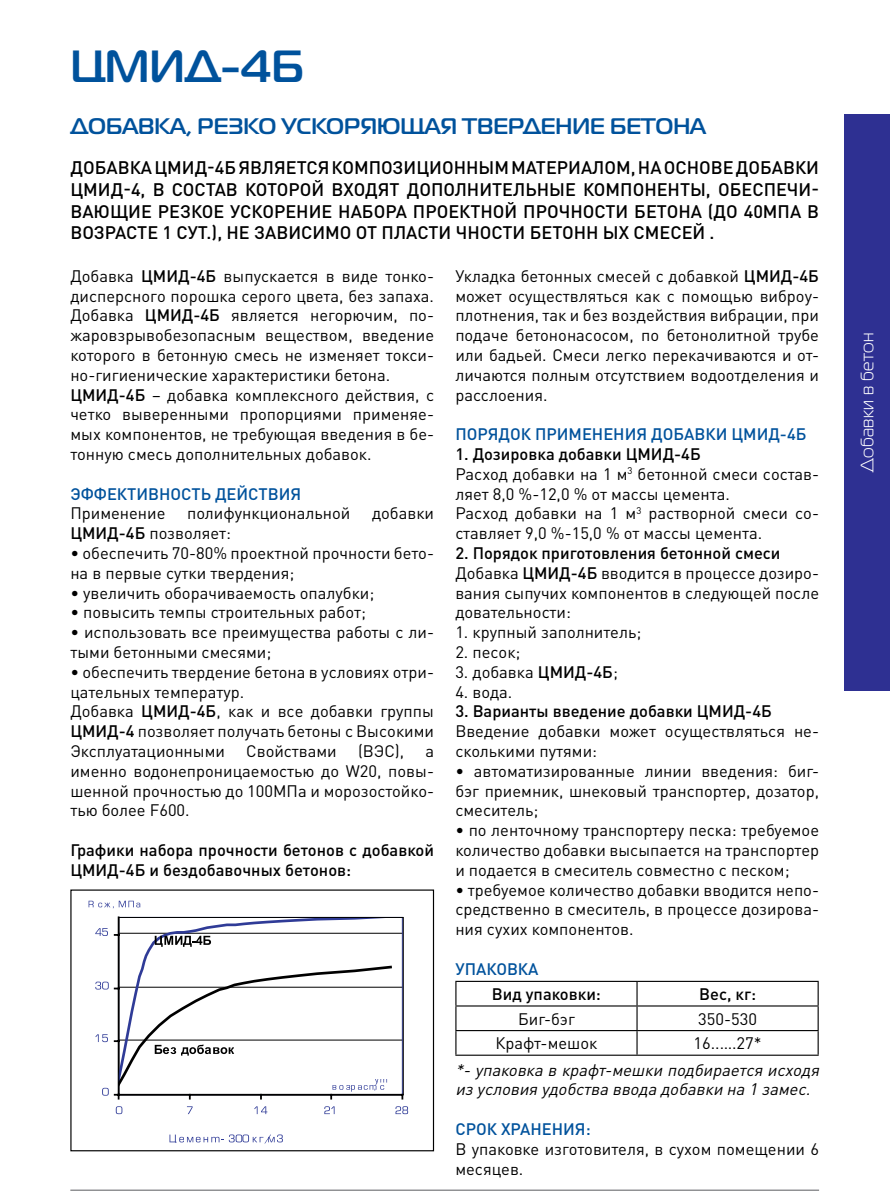
<style>
.page{position:relative;width:890px;height:1192px;background:#fff}
.page>*{position:absolute;margin:0;border:0;box-sizing:border-box;transform-origin:0 0}
.t1{font:700 45px "Magistral C";color:#00529c}
.t2{font:700 22.5px "Magistral C";color:#00529c}
.t3{font:500 18px/21.6px "DIN Pro";color:#000}
.t4{font:18px "Magistral C";letter-spacing:.025em;color:#fff}
.t5{font:16.5px/19.8px "DIN Pro";color:#000}
.t6{font:500 16.5px/19.8px "DIN Pro";color:#000}
.t7{font:italic 16.5px/19.8px "DIN Pro";color:#000}
.t8{font:500 16.5px "DIN Pro";color:#00529c}
.s1{font-weight:500}
</style>
<div class="page">
<div style="left:844px;top:114px;width:46px;height:576px;background:#2e3092"></div>
<hr style="left:70px;top:1190px;width:749px;height:1px;background:#6d6e71">
<hr style="left:455px;top:981px;width:182px;height:1px;background:#000">
<hr style="left:637px;top:981px;width:181px;height:1px;background:#000">
<hr style="left:455px;top:1005px;width:182px;height:2px;background:#000">
<hr style="left:637px;top:1005px;width:181px;height:2px;background:#000">
<hr style="left:455px;top:1030px;width:182px;height:1px;background:#000">
<svg style="left:455px;top:982px;width:1px;height:73px"></svg>
<hr style="left:637px;top:1030px;width:181px;height:1px;background:#000">
<svg style="left:636px;top:982px;width:1px;height:73px"></svg>
<svg style="left:817px;top:982px;width:1px;height:73px"></svg>
<hr style="left:455px;top:1055px;width:182px;height:1px;background:#000">
<hr style="left:637px;top:1055px;width:181px;height:1px;background:#000">
<hr style="left:119px;top:933px;width:283px;height:1px;background:#000">
<hr style="left:119px;top:987px;width:283px;height:1px;background:#000">
<hr style="left:119px;top:1040px;width:283px;height:1px;background:#000">
<hr style="left:119px;top:1094px;width:283px;height:2px;background:#000">
<svg style="left:120px;top:919px;width:273px;height:45px"></svg>
<div style="left:118px;top:917px;width:285px;height:178px;border:1px solid #000"></div>
<svg style="left:102px;top:1088px;width:7px;height:8px"></svg>
<svg style="left:95px;top:1034px;width:13px;height:8px"></svg>
<svg style="left:95px;top:982px;width:14px;height:7px"></svg>
<svg style="left:95px;top:928px;width:13px;height:8px"></svg>
<svg style="left:116px;top:1106px;width:6px;height:8px"></svg>
<svg style="left:187px;top:1106px;width:6px;height:8px"></svg>
<svg style="left:254px;top:1106px;width:13px;height:8px"></svg>
<svg style="left:324px;top:1106px;width:10px;height:8px"></svg>
<svg style="left:395px;top:1106px;width:13px;height:8px"></svg>
<svg style="left:89px;top:901px;width:51px;height:7px"></svg>
<svg style="left:155px;top:936px;width:56px;height:11px"></svg>
<svg style="left:115px;top:964px;width:278px;height:135px"></svg>
<svg style="left:169px;top:1134px;width:114px;height:9px"></svg>
<div style="left:70px;top:889px;width:364px;height:262px;border:1px solid #000"></div>
<h1 class="t1" style="left:70px;top:39px;width:231px">ЦМИД-4Б</h1>
<h2 class="t2" style="left:70px;top:113px;width:637px">добавка, резко ускоряющая твердение бетона</h2>
<p class="t3" style="left:70px;top:157px;width:346px">Добавка ЦМИД-4Б является ком позици</p>
<p class="t3" style="left:70px;top:157px;width:750px;text-indent:371px">онным материалом, на основе добавки ЦМИД-4, в состав которой входят дополнительные ком поненты, обеспечи - вающи е резкое ускорени е набора проектной прочности бетона (до 40МПа в возрасте 1 сут.), не зави сим о от пласти чности бетонн ых см есей .</p>
<p class="t5" style="left:70px;top:266px;width:365px">Добавка <span class="s1">ЦМИД-4Б</span> выпускается в виде тонко&shy;дисперсного порошка серого цвета, без запаха.<br>Добавка <span class="s1">ЦМИД-4Б</span> является негорючим, по&shy;жаровзрывобезопасным веществом, введение которого в бетонную смесь не изменяет токси&shy;но-гигиенические характеристики бетона.<br><span class="s1">ЦМИД-4Б</span> – добавка комплексного действия, с четко выверенными пропорциями применяе&shy;мых компонентов, не требующая введения в бе&shy;тонную смесь дополнительных добавок.</p>
<p class="t8" style="left:70px;top:483px;width:89px">ЭФФЕКТИВНОСТЬ</p>
<p class="t8" style="left:215px;top:483px;width:23px">ДЕЙСТВ</p>
<p class="t8" style="left:279px;top:483px;width:22px">ИЯ</p>
<p class="t5" style="left:70px;top:503px;width:97px">Применение</p>
<p class="t5" style="left:187px;top:503px;width:165px">полифункциональной</p>
<p class="t5" style="left:372px;top:503px;width:64px">добавки</p>
<p class="t5" style="left:70px;top:523px;width:162px"><span class="s1">ЦМИД-4Б</span> позволяет:</p>
<p class="t5" style="left:70px;top:543px;width:365px">• обеспечить 70-80% проектной прочности бето&shy;на в первые сутки твердения;</p>
<p class="t5" style="left:70px;top:582px;width:305px">• увеличить оборачиваемость опалубки;</p>
<p class="t5" style="left:70px;top:602px;width:297px">• повысить темпы строительных работ;</p>
<p class="t5" style="left:70px;top:622px;width:365px">• использовать все преимущества работы с ли&shy;тыми бетонными смесями;</p>
<p class="t5" style="left:70px;top:662px;width:365px">• обеспечить твердение бетона в условиях отри&shy;цательных температур.<br>Добавка <span class="s1">ЦМИД-4Б</span>, как и все добавки группы <span class="s1">ЦМИД-4</span> позволяет получать бетоны с Высокими Эксплуатационными</p>
<p class="t5" style="left:246px;top:741px;width:92px">Свойствами</p>
<p class="t5" style="left:358px;top:741px;width:48px">(ВЭС),</p>
<p class="t5" style="left:70px;top:741px;width:365px;text-align:justify;text-indent:355px">а именно водонепроницаемостью до W20, повы&shy;шенной прочностью до 100МПа и морозостойко&shy;тью более F600.</p>
<p class="t6" style="left:70px;top:840px;width:365px">Графики набора прочности бетонов с добавкой<br>ЦМИД-4Б и бездобавочных бетонов:</p>
<p class="t5" style="left:455px;top:266px;width:365px">Укладка бетонных смесей с добавкой <span class="s1">ЦМИД-4Б </span>может осуществляться как с помощью виброу&shy;плотнения, так и без воздействия вибрации, при подаче бетононасосом, по бетонолитной трубе или бадьей. Смеси легко перекачиваются и от&shy;личаются полным отсутствием водоотделения и расслоения.</p>
<p class="t8" style="left:455px;top:424px;width:12px">ПОРЯ</p>
<p class="t8" style="left:498px;top:424px;width:95px">ДОК ПРИМЕНЕН</p>
<p class="t8" style="left:624px;top:424px;width:50px">ИЯ ДОБАВК</p>
<p class="t8" style="left:715px;top:424px;width:90px">И ЦМИД-4Б</p>
<p class="t5" style="left:455px;top:444px;width:365px"><span class="s1">1. Дозировка добавки ЦМИД-4Б<br></span>Расход добавки на 1 м<sup>3</sup> бетонной смеси состав&shy;ляет 8,0 %-12,0 % от массы цемента.<br>Расход добавки на 1 м<sup>3</sup> растворной смеси со&shy;ставляет 9,0 %-15,0 % от массы цемента.</p>
<p class="t5" style="left:455px;top:543px;width:365px"><span class="s1">2. Порядок приготовления бетонной смеси </span>Добавка <span class="s1">ЦМИД-4Б</span> вводится в процессе дозиро&shy;вания сыпучих компонентов в следующей после довательности:</p>
<p class="t5" style="left:455px;top:622px;width:187px">1. крупный заполнитель;</p>
<p class="t5" style="left:455px;top:642px;width:67px">2. песок;</p>
<p class="t5" style="left:455px;top:662px;width:164px">3. добавка <span class="s1">ЦМИД-4Б</span>;</p>
<p class="t5" style="left:455px;top:681px;width:58px">4. вода.</p>
<p class="t6" style="left:455px;top:701px;width:315px">3. Варианты введение добавки ЦМИД-4Б</p>
<p class="t5" style="left:455px;top:721px;width:365px">Введение добавки может осуществляться не&shy;сколькими путями:</p>
<p class="t5" style="left:455px;top:761px;width:365px;text-align:justify">• автоматизированные линии введения: биг&shy;бэг приемник, шнековый транспортер, дозатор, смеситель;</p>
<p class="t5" style="left:455px;top:820px;width:365px;text-align:justify">• по ленточному транспортеру песка: требуемое количество добавки высыпается на транспортер и подается в смеситель совместно с песком;</p>
<p class="t5" style="left:455px;top:879px;width:365px;text-align:justify">• требуемое количество добавки вводится непо&shy;средственно в смеситель, в процессе дозирова&shy;ния сухих компонентов.</p>
<p class="t8" style="left:455px;top:958px;width:85px">Упаковка</p>
<p class="t6" style="left:492px;top:984px;width:110px">Вид упаковки:</p>
<p class="t6" style="left:699px;top:984px;width:58px">Вес, кг:</p>
<p class="t5" style="left:518px;top:1008px;width:58px">Биг-бэг</p>
<p class="t5" style="left:698px;top:1008px;width:60px">350-530</p>
<p class="t5" style="left:495px;top:1033px;width:103px">Крафт-мешок</p>
<p class="t5" style="left:693px;top:1033px;width:70px">16..….27*</p>
<p class="t7" style="left:455px;top:1059px;width:365px">*- упаковка в крафт-мешки подбирается исходя из условия удобства ввода добавки на 1 замес.</p>
<p class="t8" style="left:455px;top:1118px;width:137px">Срок хранения:</p>
<p class="t5" style="left:455px;top:1139px;width:365px">В упаковке изготовителя, в сухом помещении 6 месяцев.</p>
<p class="t4" style="left:857px;top:472px;width:141px;rotate:-90deg">Добавки в бетон</p>
</div>
